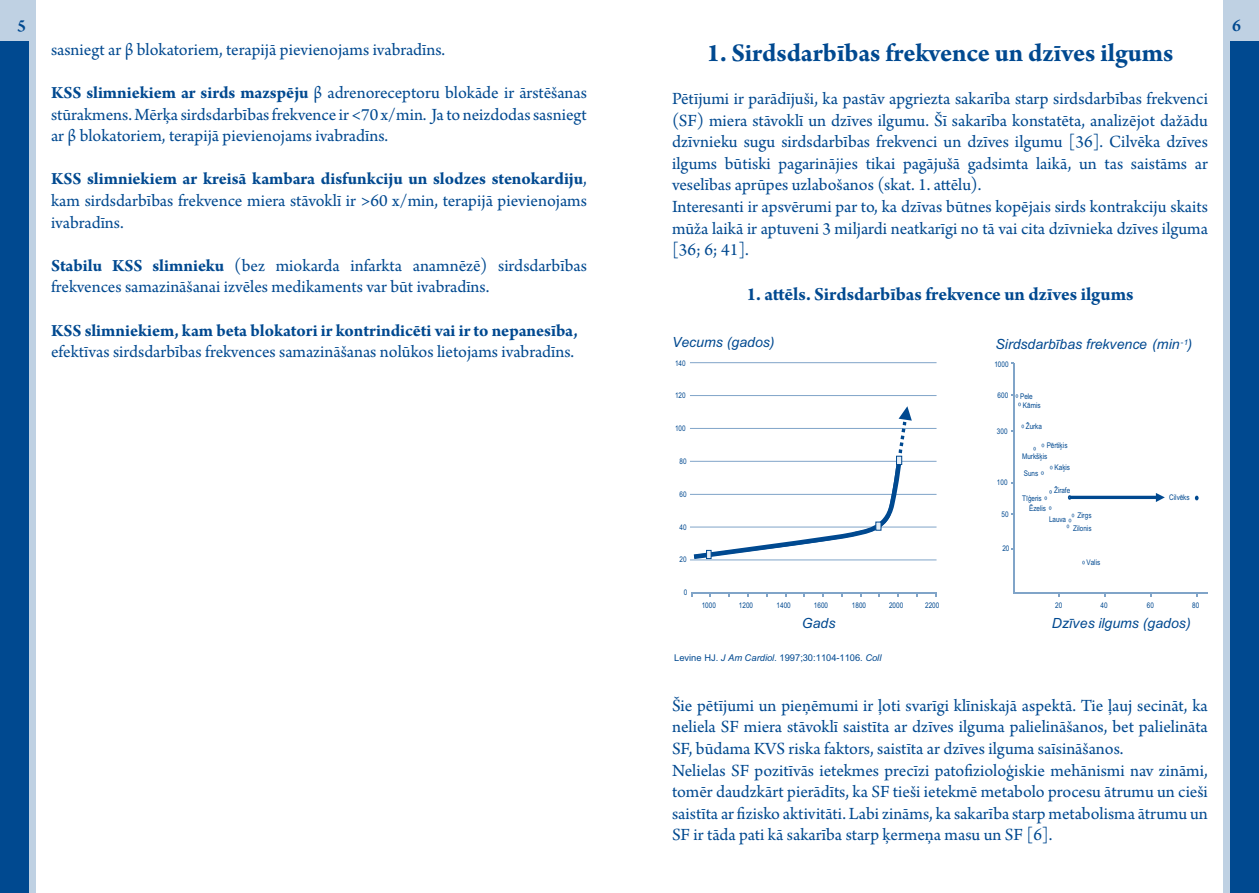
<style>
.page{position:relative;width:1259px;height:893px;background:#fff}
.page>*{position:absolute;margin:0;border:0;box-sizing:border-box;transform-origin:0 0}
.t1{font:700 27px "Arno Pro";letter-spacing:-.005em;color:#004990}
.t2{font:700 19.5px "Arno Pro";letter-spacing:-.005em;color:#004990}
.t3{font:18px/21.6px "Arno Pro";color:#004990}
.t4{font:700 18px "Arno Pro";color:#004990}
.t5{font:600 18px "Arno Pro";color:#004990}
.t6{font:italic 13.95px "Arial";color:#004990}
.t7{font:9.3px "Arial";letter-spacing:.005em;color:#004990}
.t8{font:7.8px "Arial Narrow";letter-spacing:.005em;color:#004990}
.s1{font-weight:700}
.s2{font-style:italic}
</style>
<div class="page">
<div style="left:0;top:0;width:35px;height:893px;background:#bfd1e3"></div>
<div style="left:1224px;top:0;width:35px;height:893px;background:#bfd1e3"></div>
<div style="left:0;top:41px;width:29px;height:852px;background:#004990"></div>
<div style="left:1230px;top:41px;width:29px;height:852px;background:#004990"></div>
<hr style="left:1013px;top:363px;width:2px;height:230px;background:#80a4c8">
<hr style="left:1013px;top:592px;width:195px;height:1px;background:#80a4c8">
<svg style="left:1011px;top:394px;width:9px;height:12px"></svg>
<svg style="left:1044px;top:490px;width:7px;height:10px"></svg>
<svg style="left:1066px;top:514px;width:8px;height:14px"></svg>
<svg style="left:1068px;top:495px;width:3px;height:5px"></svg>
<hr style="left:1070px;top:496px;width:86px;height:3px;background:#004990">
<svg style="left:1156px;top:493px;width:8px;height:9px"></svg>
<hr style="left:691px;top:592px;width:245px;height:1px;background:#80a4c8">
<hr style="left:690px;top:362px;width:246px;height:1px;background:#80a4c8">
<hr style="left:690px;top:395px;width:246px;height:1px;background:#80a4c8">
<hr style="left:690px;top:428px;width:246px;height:1px;background:#80a4c8">
<hr style="left:690px;top:461px;width:246px;height:1px;background:#80a4c8">
<hr style="left:690px;top:494px;width:246px;height:1px;background:#80a4c8">
<hr style="left:690px;top:527px;width:246px;height:1px;background:#80a4c8">
<hr style="left:690px;top:560px;width:246px;height:1px;background:#80a4c8">
<svg style="left:1195px;top:496px;width:3px;height:4px"></svg>
<svg style="left:690px;top:406px;width:222px;height:155px"></svg>
<svg style="left:706px;top:550px;width:5px;height:9px"></svg>
<svg style="left:875px;top:522px;width:6px;height:8px"></svg>
<svg style="left:896px;top:456px;width:6px;height:9px"></svg>
<p class="t5" style="left:17px;top:16px;width:10px">5</p>
<p class="t5" style="left:1232px;top:16px;width:10px">6</p>
<p class="t3" style="left:51px;top:39px;width:396px">sasniegt ar β blokatoriem, terapijā pievienojams ivabradīns.</p>
<p class="t3" style="left:51px;top:83px;width:537px;text-align:justify"><span class="s1">KSS slimniekiem ar sirds mazspēju</span> β adrenoreceptoru blokāde ir ārstēšanas stūrakmens. Mērķa sirdsdarbības frekvence ir &lt;70 x/min. Ja to neizdodas sasniegt ar β blokatoriem, terapijā pievienojams ivabradīns.</p>
<p class="t3" style="left:51px;top:169px;width:537px;text-align:justify"><span class="s1">KSS slimniekiem ar kreisā kambara disfunkciju un slodzes stenokardiju</span>, kam sirdsdarbības frekvence miera stāvoklī ir &gt;60 x/min, terapijā pievienojams ivabradīns.</p>
<p class="t3" style="left:51px;top:255px;width:537px"><span class="s1">Stabilu KSS slimnieku</span> (bez miokarda infarkta anamnēzē) sirdsdarbības frekvences samazināšanai izvēles medikaments var būt ivabradīns.</p>
<p class="t4" style="left:51px;top:320px;width:528px">KSS slimniekiem, kam beta blokatori ir kontrindicēti vai ir to nepanesība,</p>
<p class="t3" style="left:51px;top:342px;width:525px">efektīvas sirdsdarbības frekvences samazināšanas nolūkos lietojams ivabradīns.</p>
<h1 class="t1" style="left:706px;top:37px;width:469px">1. Sirdsdarbības frekvence un dzīves ilgums</h1>
<p class="t3" style="left:672px;top:89px;width:537px">Pētījumi ir parādījuši, ka pastāv apgriezta sakarība starp sirdsdarbības frekvenci (SF) miera stāvoklī un dzīves ilgumu. Šī sakarība konstatēta, analizējot dažādu dzīvnieku sugu sirdsdarbības frekvenci un dzīves ilgumu [36]. Cilvēka dzīves ilgums būtiski pagarinājies tikai pagājušā gadsimta laikā, un tas saistāms ar veselības aprūpes uzlabošanos (skat. 1. attēlu).<br>Interesanti ir apsvērumi par to, ka dzīvas būtnes kopējais sirds kontrakciju skaits mūža laikā ir aptuveni 3 miljardi neatkarīgi no tā vai cita dzīvnieka dzīves ilguma [36; 6; 41].</p>
<p class="t2" style="left:746px;top:283px;width:389px">1. attēls. Sirdsdarbības frekvence un dzīves ilgums</p>
<p class="t6" style="left:672px;top:333px;width:104px">Vecums (gados)</p>
<p class="t6" style="left:995px;top:335px;width:198px">Sirdsdarbības frekvence (min<sup>-</sup><sup>1</sup>)</p>
<p class="t8" style="left:675px;top:357px;width:12px">140</p>
<p class="t8" style="left:675px;top:390px;width:12px">120</p>
<p class="t8" style="left:675px;top:423px;width:12px">100</p>
<p class="t8" style="left:679px;top:456px;width:9px">80</p>
<p class="t8" style="left:679px;top:488px;width:9px">60</p>
<p class="t8" style="left:679px;top:521px;width:9px">40</p>
<p class="t8" style="left:679px;top:554px;width:9px">20</p>
<p class="t8" style="left:684px;top:587px;width:5px">0</p>
<p class="t8" style="left:994px;top:359px;width:16px">1000</p>
<p class="t8" style="left:997px;top:390px;width:12px">600</p>
<p class="t8" style="left:997px;top:426px;width:12px">300</p>
<p class="t8" style="left:997px;top:477px;width:12px">100</p>
<p class="t8" style="left:1001px;top:508px;width:9px">50</p>
<p class="t8" style="left:1002px;top:543px;width:9px">20</p>
<p class="t8" style="left:1020px;top:391px;width:14px">Pele</p>
<p class="t8" style="left:1023px;top:399px;width:19px">Kāmis</p>
<p class="t8" style="left:1026px;top:421px;width:18px">Žurka</p>
<p class="t8" style="left:1046px;top:439px;width:22px">Pērtiķis</p>
<p class="t8" style="left:1022px;top:450px;width:27px">Murkšķis</p>
<p class="t8" style="left:1023px;top:467px;width:16px">Suns</p>
<p class="t8" style="left:1022px;top:492px;width:21px">Tīģeris</p>
<p class="t8" style="left:1054px;top:462px;width:17px">Kaķis</p>
<p class="t8" style="left:1054px;top:484px;width:18px">Žirafe</p>
<p class="t8" style="left:1029px;top:503px;width:19px">Ēzelis</p>
<p class="t8" style="left:1049px;top:514px;width:19px">Lauva</p>
<p class="t8" style="left:1077px;top:510px;width:16px">Zirgs</p>
<p class="t8" style="left:1073px;top:522px;width:20px">Zilonis</p>
<p class="t8" style="left:1086px;top:557px;width:15px">Valis</p>
<p class="t8" style="left:1169px;top:492px;width:22px">Cilvēks</p>
<p class="t8" style="left:701px;top:600px;width:16px">1000</p>
<p class="t8" style="left:739px;top:600px;width:16px">1200</p>
<p class="t8" style="left:776px;top:600px;width:16px">1400</p>
<p class="t8" style="left:814px;top:600px;width:16px">1600</p>
<p class="t8" style="left:852px;top:600px;width:16px">1800</p>
<p class="t8" style="left:889px;top:600px;width:16px">2000</p>
<p class="t8" style="left:925px;top:600px;width:16px">2200</p>
<p class="t8" style="left:1055px;top:600px;width:9px">20</p>
<p class="t8" style="left:1100px;top:600px;width:9px">40</p>
<p class="t8" style="left:1147px;top:600px;width:9px">60</p>
<p class="t8" style="left:1192px;top:600px;width:9px">80</p>
<p class="t6" style="left:801px;top:614px;width:35px">Gads</p>
<p class="t7" style="left:674px;top:652px;width:209px">Levine HJ. <span class="s2">J Am Cardiol.</span> 1997;30:1104-1106. <span class="s2">Coll</span></p>
<p class="t6" style="left:1051px;top:614px;width:140px">Dzīves ilgums (gados)</p>
<p class="t3" style="left:672px;top:695px;width:537px">Šie pētījumi un pieņēmumi ir ļoti svarīgi klīniskajā aspektā. Tie ļauj secināt, ka neliela SF miera stāvoklī saistīta ar dzīves ilguma palielināšanos, bet palielināta SF, būdama KVS riska faktors, saistīta ar dzīves ilguma saīsināšanos.<br>Nelielas SF pozitīvās ietekmes precīzi patofizioloģiskie mehānismi nav zināmi, tomēr daudzkārt pierādīts, ka SF tieši ietekmē metabolo procesu ātrumu un cieši saistīta ar fizisko aktivitāti. Labi zināms, ka sakarība starp metabolisma ātrumu un SF ir tāda pati kā sakarība starp ķermeņa masu un SF [6].</p>
</div>
